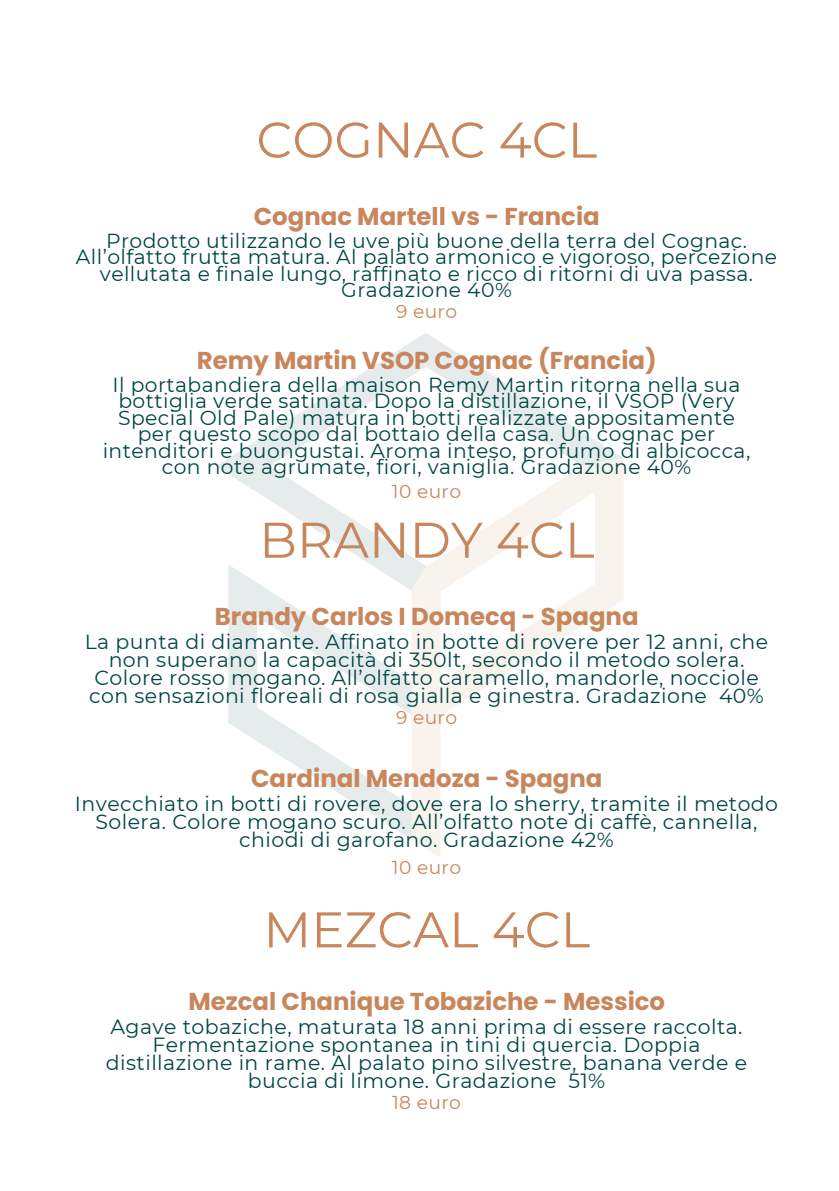
<style>
.page{position:relative;width:839px;height:1191px;background:#fff}
.page>*{position:absolute;margin:0;border:0;box-sizing:border-box;transform-origin:0 0}
.t1{font:50px "Montserrat";color:#c7865b}
.t2{font:700 24.4px "Poppins";color:#c7865b}
.t3{font:20.4px/18px "Montserrat";letter-spacing:.02em;color:#004746;text-align:center}
.t4{font:20.2px/16.4px "Montserrat";letter-spacing:.02em;color:#004746;text-align:center}
.t5{font:18.6px "Montserrat";letter-spacing:.02em;color:#c7865b}
</style>
<div class="page">
<svg style="left:216px;top:333px;width:406px;height:506px"></svg>
<svg style="left:411px;top:458px;width:212px;height:399px"></svg>
<p class="t1" style="left:256px;top:109px;width:342px">COGNAC 4CL</p>
<p class="t2" style="left:254px;top:200px;width:347px">Cognac Martell vs - Francia</p>
<p class="t4" style="left:76px;top:232px;width:702px">Prodotto utilizzando le uve più buone della terra del Cognac.<br>All’olfatto frutta matura. Al palato armonico e vigoroso, percezione vellutata e finale lungo, raffinato e ricco di ritorni di uva passa.<br>Gradazione 40%</p>
<p class="t5" style="left:396px;top:300px;width:63px">9 euro</p>
<p class="t2" style="left:197px;top:344px;width:461px">Remy Martin VSOP Cognac (Francia)</p>
<h1 class="t4" style="left:103px;top:376px;width:649px">Il portabandiera della maison Remy Martin ritorna nella sua bottiglia verde satinata. Dopo la distillazione, il VSOP (Very Special Old Pale) matura in botti realizzate appositamente per questo scopo dal bottaio della casa. Un cognac per intenditori e buongustai. Aroma inteso, profumo di albicocca, con note agrumate, fiori, vaniglia. Gradazione 40%</h1>
<p class="t5" style="left:392px;top:480px;width:71px">10 euro</p>
<h1 class="t1" style="left:259px;top:509px;width:336px">BRANDY 4CL</h1>
<p class="t2" style="left:215px;top:599px;width:425px">Brandy Carlos I Domecq - Spagna</p>
<p class="t3" style="left:85px;top:633px;width:685px">La punta di diamante. Affinato in botte di rovere per 12 anni, che non superano la capacità di 350lt, secondo il metodo solera.<br>Colore rosso mogano. All’olfatto caramello, mandorle, nocciole con sensazioni floreali di rosa gialla e ginestra. Gradazione 40%</p>
<p class="t5" style="left:396px;top:706px;width:63px">9 euro</p>
<h1 class="t2" style="left:251px;top:761px;width:353px">Cardinal Mendoza - Spagna</h1>
<p class="t3" style="left:75px;top:794px;width:704px">Invecchiato in botti di rovere, dove era lo sherry, tramite il metodo<br>Solera. Colore mogano scuro. All’olfatto note di caffè, cannella, chiodi di garofano. Gradazione 42%</p>
<p class="t5" style="left:392px;top:856px;width:71px">10 euro</p>
<p class="t1" style="left:263px;top:899px;width:328px">MEZCAL 4CL</p>
<p class="t2" style="left:188px;top:984px;width:478px">Mezcal Chanique Tobaziche - Messico</p>
<p class="t3" style="left:106px;top:1017px;width:642px">Agave tobaziche, maturata 18 anni prima di essere raccolta.<br>Fermentazione spontanea in tini di quercia. Doppia distillazione in rame. Al palato pino silvestre, banana verde e buccia di limone. Gradazione 51%</p>
<p class="t5" style="left:392px;top:1091px;width:70px">18 euro</p>
</div>
